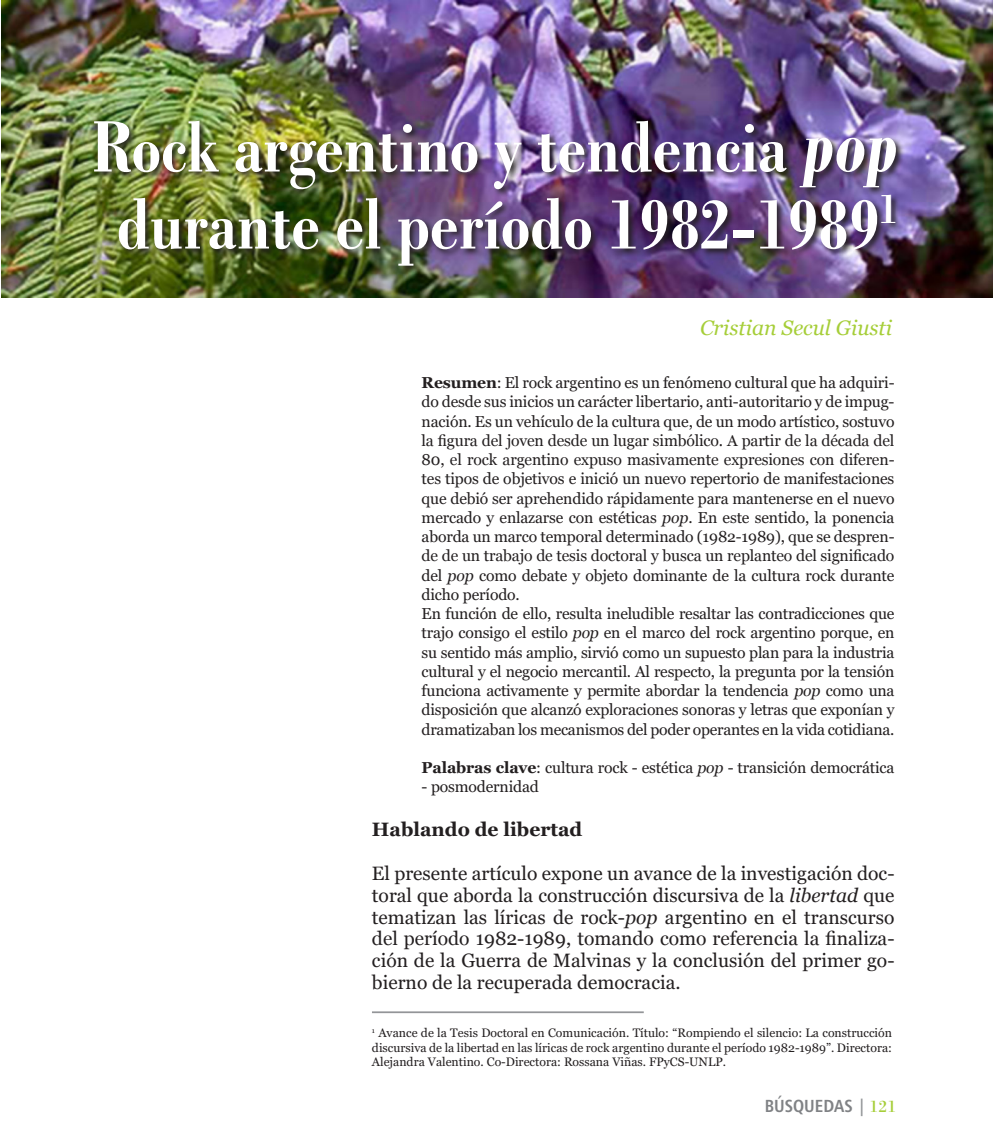
<style>
.page{position:relative;width:993px;height:1141px;background:#fff}
.page>*{position:absolute;margin:0;border:0;box-sizing:border-box;transform-origin:0 0}
.t1{font:700 condensed 77px/77px "Bodoni BT";color:#fff;text-align:center}
.t2{font:italic 21px "Georgia";color:#a6ce39}
.t3{font:19.25px/21.9px "Georgia";color:#231f20;text-align:justify}
.t4{font:700 19.25px "Georgia";color:#231f20}
.t5{font:17.5px "Humanist 777 BT Bold Condensed B";color:#808285}
.t6{font:15.75px/19.2px "Georgia";letter-spacing:-.01em;color:#231f20;text-align:justify}
.t7{font:12.25px/14.7px "Georgia";color:#231f20;text-align:justify}
.s1{font-family:"Bodoni MT Condensed";font-style:italic;font-stretch:normal}
.s2{font-weight:700}
.s3{font-family:"Georgia 2"}
.s4{font-style:italic}
.s5{font-family:"Bodoni BT";font-weight:700;font-stretch:condensed;color:#939598}
.s6{font-family:"Bodoni BT";color:#a6ce39}
</style>
<div class="page">
<img style="left:1px;top:0;width:991px;height:297px">
<div style="left:92px;top:118px;width:812px;height:156px;background:#231f20;opacity:.9"></div>
<hr style="left:372px;top:1011px;width:271px;height:2px;background:#939598">
<p class="t1" style="left:92px;top:107px;width:806px">Rock argentino y tendencia <span class="s1">pop </span>durante el período 1982-1989<sup>1</sup></p>
<p class="t2" style="left:699px;top:314px;width:193px">Cristian Secul Giusti</p>
<p class="t6" style="left:421px;top:373px;width:474px"><span class="s2">Resumen</span>: El rock argentino es un fenómeno cultural que ha adquiri&shy;do desde sus inicios un carácter libertario, anti-autoritario y de impug&shy;nación. Es un vehículo de la cultura que, de un modo artístico, sostuvo <span class="s3">la figura del joven desde un lugar simbólico. A partir de la década del 80, el rock argentino expuso masivamente expresiones con diferen&shy;</span>tes tipos de objetivos e inició un nuevo repertorio de manifestaciones que debió ser aprehendido rápidamente para mantenerse en el nuevo mercado y enlazarse con estéticas <span class="s4">pop</span>. En este sentido, la ponencia aborda un marco temporal determinado (1982-1989), que se despren&shy;<span class="s3">de de un trabajo de tesis doctoral y busca un replanteo del significado </span>del <span class="s4">pop</span> como debate y objeto dominante de la cultura rock durante dicho período.</p>
<p class="t6" style="left:421px;top:604px;width:474px">En función de ello, resulta ineludible resaltar las contradicciones que trajo consigo el estilo <span class="s4">pop</span> en el marco del rock argentino porque, en su sentido más amplio, sirvió como un supuesto plan para la industria cultural y el negocio mercantil. Al respecto, la pregunta por la tensión funciona activamente y permite abordar la tendencia <span class="s4">pop</span> como una disposición que alcanzó exploraciones sonoras y letras que exponían y dramatizaban los mecanismos del poder operantes en la vida cotidiana.</p>
<p class="t6" style="left:421px;top:758px;width:474px"><span class="s2">Palabras clave</span>: cultura rock - estética <span class="s4">pop</span> - transición democrática</p>
<p class="t6" style="left:421px;top:778px;width:119px">- posmodernidad</p>
<p class="t4" style="left:372px;top:817px;width:212px">Hablando de libertad</p>
<p class="t3" style="left:372px;top:863px;width:524px">El presente artículo expone un avance de la investigación doc&shy;toral que aborda la construcción discursiva de la <span class="s4">libertad</span> que tematizan las líricas de rock-<span class="s4">pop</span> argentino en el transcurso <span class="s3">del período 1982-1989, tomando como referencia la finaliza&shy;</span>ción de la Guerra de Malvinas y la conclusión del primer go&shy;bierno de la recuperada democracia.</p>
<p class="t7" style="left:372px;top:1026px;width:521px"><sup>1</sup> Avance de la Tesis Doctoral en Comunicación. Título: “Rompiendo el silencio: La construcción discursiva de la libertad en las líricas de rock argentino durante el período 1982-1989”. Directora:<br>Alejandra Valentino. Co-Directora: Rossana Viñas. FPyCS-UNLP.</p>
<p class="t5" style="left:764px;top:1095px;width:133px">BÚSQUEDAS <span class="s5">|</span> <span class="s6">121</span></p>
</div>
